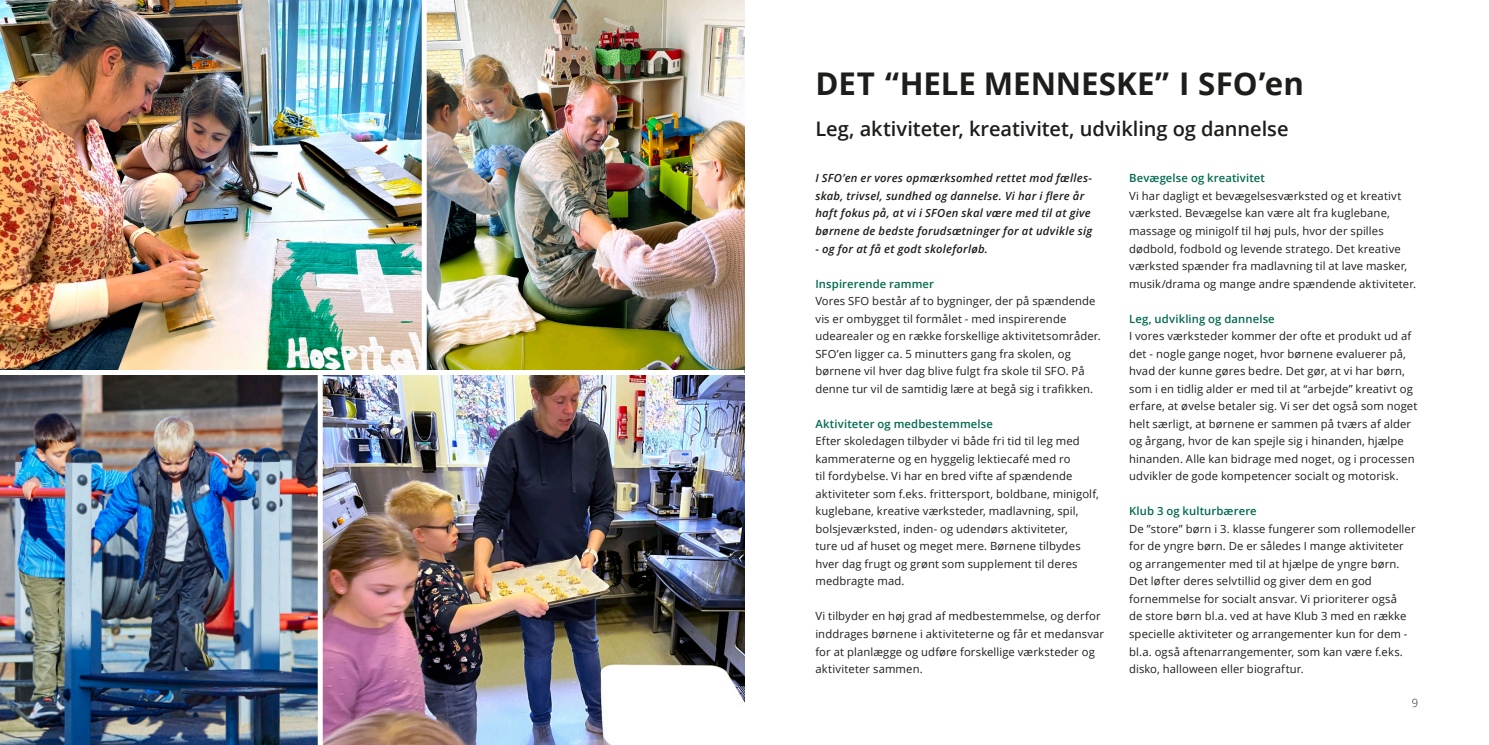
<style>
.page{position:relative;width:1489px;height:745px;background:#fff}
.page>*{position:absolute;margin:0;border:0;box-sizing:border-box;transform-origin:0 0}
.t1{font:700 31.25px "Open Sans";color:#1d1d1b}
.t2{font:600 20px "Open Sans";letter-spacing:-.005em;color:#1d1d1b}
.brødtekst{font:11.25px/17.5px "Open Sans";letter-spacing:.01em;color:#1d1d1b}
.brødtekst-2{font:italic 600 11.25px/17.5px "Open Sans";letter-spacing:.02em;color:#1d1d1b}
.Inline_head{font:600 11.25px "Open Sans";letter-spacing:.01em;color:#00694f}
.t3{font:300 11.25px "Open Sans";color:#1d1d1b}
</style>
<div class="page">
<img style="left:0;top:375px;width:318px;height:369px">
<img style="left:0;top:0;width:744px;height:370px">
<img style="left:323px;top:375px;width:421px;height:369px">
<div style="left:422px;top:0;width:5px;height:372px;background:#fff"></div>
<p class="t1" style="left:815px;top:61px;width:490px">DET “HELE MENNESKE” I SFO’en</p>
<p class="t2" style="left:815px;top:115px;width:474px">Leg, aktiviteter, kreativitet, udvikling og dannelse</p>
<p class="Inline_head" style="left:1129px;top:170px;width:137px">Bevægelse og kreativitet</p>
<p class="brødtekst" style="left:1129px;top:187px;width:288px">Vi har dagligt et bevægelsesværksted og et kreativt værksted. Bevægelse kan være alt fra kuglebane, massage og minigolf til høj puls, hvor der spilles dødbold, fodbold og levende stratego. Det kreative værksted spænder fra madlavning til at lave masker, musik/drama og mange andre spændende aktiviteter.</p>
<p class="Inline_head" style="left:1129px;top:310px;width:147px">Leg, udvikling og dannelse</p>
<p class="brødtekst" style="left:1129px;top:327px;width:290px">I vores værksteder kommer der ofte et produkt ud af det - nogle gange noget, hvor børnene evaluerer på, hvad der kunne gøres bedre. Det gør, at vi har børn, som i en tidlig alder er med til at “arbejde” kreativt og erfare, at øvelse betaler sig. Vi ser det også som noget helt særligt, at børnene er sammen på tværs af alder og årgang, hvor de kan spejle sig i hinanden, hjælpe hinanden. Alle kan bidrage med noget, og i processen udvikler de gode kompetencer socialt og motorisk.</p>
<p class="Inline_head" style="left:1129px;top:503px;width:129px">Klub 3 og kulturbærere</p>
<p class="brødtekst" style="left:1129px;top:519px;width:288px">De ”store” børn i 3. klasse fungerer som rollemodeller for de yngre børn. De er således I mange aktiviteter og arrangementer med til at hjælpe de yngre børn.<br>Det løfter deres selvtillid og giver dem en god fornemmelse for socialt ansvar. Vi prioriterer også<br>de store børn bl.a. ved at have Klub 3 med en række specielle aktiviteter og arrangementer kun for dem - bl.a. også aftenarrangementer, som kan være f.eks. disko, halloween eller biograftur.</p>
<p class="brødtekst-2" style="left:815px;top:169px;width:278px">I SFO’en er vores opmærksomhed rettet mod fælles&shy;skab, trivsel, sundhed og dannelse. Vi har i flere år haft fokus på, at vi i SFOen skal være med til at give børnene de bedste forudsætninger for at udvikle sig</p>
<p class="brødtekst-2" style="left:815px;top:239px;width:174px">- og for at få et godt skoleforløb.</p>
<p class="Inline_head" style="left:815px;top:275px;width:120px">Inspirerende rammer</p>
<p class="brødtekst" style="left:815px;top:292px;width:287px">Vores SFO består af to bygninger, der på spændende vis er ombygget til formålet - med inspirerende udearealer og en række forskellige aktivitetsområder.<br>SFO’en ligger ca. 5 minutters gang fra skolen, og børnene vil hver dag blive fulgt fra skole til SFO. På denne tur vil de samtidig lære at begå sig i trafikken.</p>
<p class="Inline_head" style="left:815px;top:415px;width:179px">Aktiviteter og medbestemmelse</p>
<p class="brødtekst" style="left:815px;top:432px;width:285px">Efter skoledagen tilbyder vi både fri tid til leg med kammeraterne og en hyggelig lektiecafé med ro<br>til fordybelse. Vi har en bred vifte af spændende aktiviteter som f.eks. frittersport, boldbane, minigolf, kuglebane, kreative værksteder, madlavning, spil, bolsjeværksted, inden- og udendørs aktiviteter,<br>ture ud af huset og meget mere. Børnene tilbydes hver dag frugt og grønt som supplement til deres medbragte mad.</p>
<p class="brødtekst" style="left:815px;top:607px;width:290px">Vi tilbyder en høj grad af medbestemmelse, og derfor inddrages børnene i aktiviteterne og får et medansvar for at planlægge og udføre forskellige værksteder og aktiviteter sammen.</p>
<p class="t3" style="left:1411px;top:695px;width:8px">9</p>
</div>
